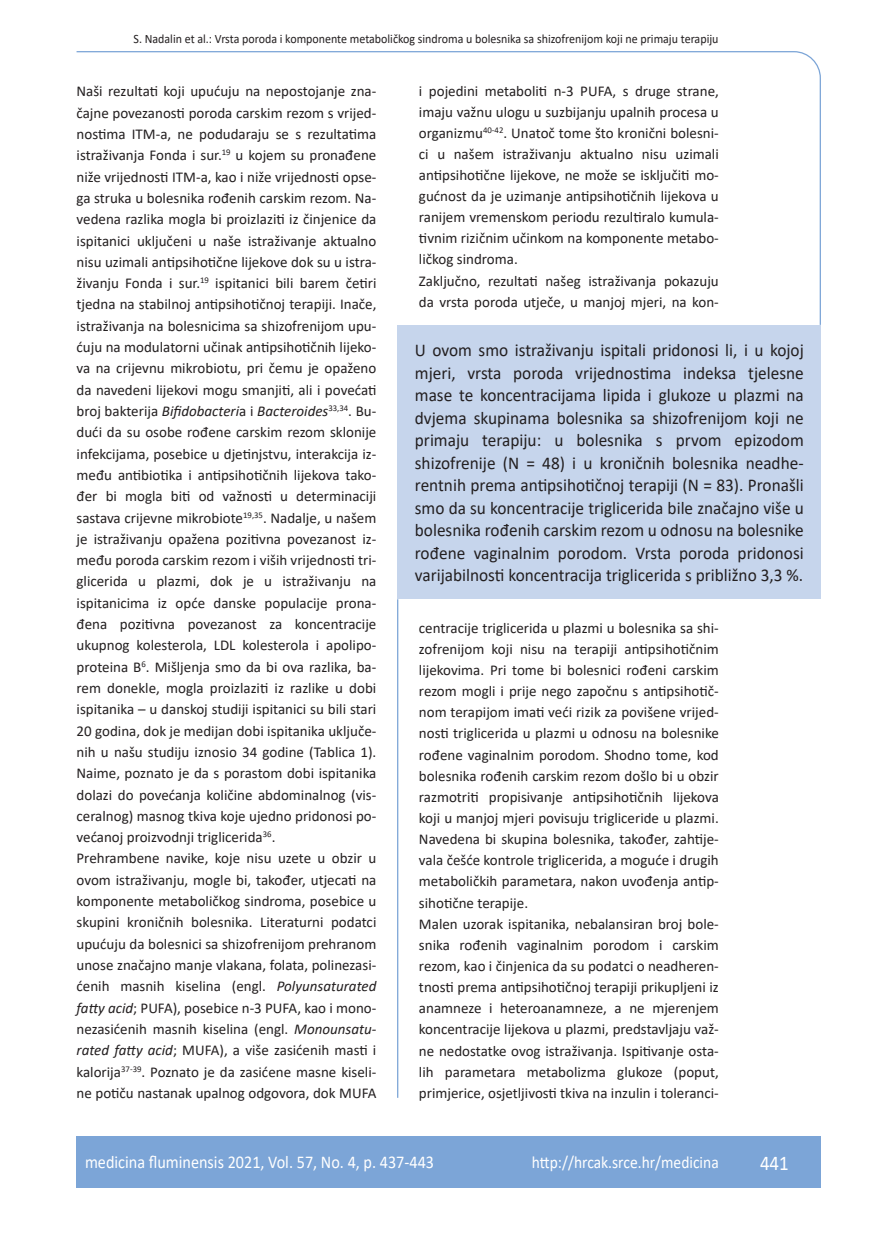
<style>
.page{position:relative;width:872px;height:1234px;background:#fff}
.page>*{position:absolute;margin:0;border:0;box-sizing:border-box;transform-origin:0 0}
.t1{font:21px "Calibri";color:#fff;scale:.9 1}
.anterfile{font:18px/22.5px "Calibri";color:#231f20;text-align:justify;scale:.96 1}
.t2{font:18px "Calibri";color:#fff;scale:.9 1}
.t3{font:17.25px "Calibri";color:#fff;scale:.9 1}
.osnovni_tekst{font:15px/21.3px "Calibri";color:#231f20;text-align:justify}
.glava{font:12.75px "Calibri";color:#231f20;scale:.94 1}
.s1{font-style:italic}
</style>
<div class="page">
<svg style="left:76px;top:51px;width:745px;height:275px"></svg>
<hr style="left:397px;top:599px;width:1px;height:498px;background:#7ca5d7">
<div style="left:77px;top:1135px;width:744px;height:51px;background:#7ca5d7"></div>
<div style="left:398px;top:325px;width:423px;height:274px;background:#c6d5ec"></div>
<p class="glava" style="left:133px;top:29px;width:624px">S. Nadalin et al.: Vrsta poroda i komponente metaboličkog sindroma u bolesnika sa shizofrenijom koji ne primaju terapiju</p>
<p class="osnovni_tekst" style="left:77px;top:80px;width:301px">Naši rezultati koji upućuju na nepostojanje zna&shy;čajne povezanosti poroda carskim rezom s vrijed&shy;nostima ITM-a, ne podudaraju se s rezultatima istraživanja Fonda i sur.<sup>19</sup> u kojem su pronađene niže vrijednosti ITM-a, kao i niže vrijednosti opse&shy;ga struka u bolesnika rođenih carskim rezom. Na&shy;vedena razlika mogla bi proizlaziti iz činjenice da ispitanici uključeni u naše istraživanje aktualno nisu uzimali antipsihotične lijekove dok su u istra&shy;živanju Fonda i sur.<sup>19</sup> ispitanici bili barem četiri tjedna na stabilnoj antipsihotičnoj terapiji. Inače, istraživanja na bolesnicima sa shizofrenijom upu&shy;ćuju na modulatorni učinak antipsihotičnih lijeko&shy;va na crijevnu mikrobiotu, pri čemu je opaženo da navedeni lijekovi mogu smanjiti, ali i povećati broj bakterija <span class="s1">Bifidobacteri</span>a i <span class="s1">Bacteroides</span><sup>33,34</sup>. Bu&shy;dući da su osobe rođene carskim rezom sklonije infekcijama, posebice u djetinjstvu, interakcija iz&shy;među antibiotika i antipsihotičnih lijekova tako&shy;đer bi mogla biti od važnosti u determinaciji sastava crijevne mikrobiote<sup>19,35</sup>. Nadalje, u našem je istraživanju opažena pozitivna povezanost iz&shy;među poroda carskim rezom i viših vrijednosti tri&shy;glicerida u plazmi, dok je u istraživanju na ispitanicima iz opće danske populacije prona&shy;đena pozitivna povezanost za koncentracije ukupnog kolesterola, LDL kolesterola i apolipo&shy;proteina B<sup>6</sup>. Mišljenja smo da bi ova razlika, ba&shy;rem donekle, mogla proizlaziti iz razlike u dobi ispitanika – u danskoj studiji ispitanici su bili stari 20 godina, dok je medijan dobi ispitanika uključe&shy;nih u našu studiju iznosio 34 godine (Tablica 1).<br>Naime, poznato je da s porastom dobi ispitanika dolazi do povećanja količine abdominalnog (vis&shy;ceralnog) masnog tkiva koje ujedno pridonosi po&shy;većanoj proizvodnji triglicerida<sup>36</sup>.</p>
<p class="osnovni_tekst" style="left:77px;top:847px;width:301px">Prehrambene navike, koje nisu uzete u obzir u ovom istraživanju, mogle bi, također, utjecati na komponente metaboličkog sindroma, posebice u skupini kroničnih bolesnika. Literaturni podatci upućuju da bolesnici sa shizofrenijom prehranom unose značajno manje vlakana, folata, polinezasi&shy;ćenih masnih kiselina (engl. <span class="s1">Polyunsaturated fatty acid</span>; PUFA), posebice n-3 PUFA, kao i mono&shy;nezasićenih masnih kiselina (engl. <span class="s1">Monounsatu&shy;rated fatty acid</span>; MUFA), a više zasićenih masti i kalorija<sup>37-39</sup>. Poznato je da zasićene masne kiseli&shy;ne potiču nastanak upalnog odgovora, dok MUFA</p>
<p class="osnovni_tekst" style="left:419px;top:80px;width:301px">i pojedini metaboliti n-3 PUFA, s druge strane, imaju važnu ulogu u suzbijanju upalnih procesa u organizmu<sup>40-42</sup>. Unatoč tome što kronični bolesni&shy;ci u našem istraživanju aktualno nisu uzimali antipsihotične lijekove, ne može se isključiti mo&shy;gućnost da je uzimanje antipsihotičnih lijekova u ranijem vremenskom periodu rezultiralo kumula&shy;tivnim rizičnim učinkom na komponente metabo&shy;ličkog sindroma.</p>
<p class="osnovni_tekst" style="left:419px;top:269px;width:301px">Zaključno, rezultati našeg istraživanja pokazuju da vrsta poroda utječe, u manjoj mjeri, na kon-</p>
<p class="anterfile" style="left:415px;top:338px;width:407px">U ovom smo istraživanju ispitali pridonosi li, i u kojoj mjeri, vrsta poroda vrijednostima indeksa tjelesne mase te koncentracijama lipida i glukoze u plazmi na dvjema skupinama bolesnika sa shizofrenijom koji ne primaju terapiju: u bolesnika s prvom epizodom shizofrenije (N = 48) i u kroničnih bolesnika neadhe&shy;rentnih prema antipsihotičnoj terapiji (N = 83). Pronašli smo da su koncentracije triglicerida bile značajno više u bolesnika rođenih carskim rezom u odnosu na bolesnike rođene vaginalnim porodom. Vrsta poroda pridonosi varijabilnosti koncentracija triglicerida s približno 3,3 %.</p>
<p class="osnovni_tekst" style="left:419px;top:616px;width:301px">centracije triglicerida u plazmi u bolesnika sa shi&shy;zofrenijom koji nisu na terapiji antipsihotičnim lijekovima. Pri tome bi bolesnici rođeni carskim rezom mogli i prije nego započnu s antipsihotič&shy;nom terapijom imati veći rizik za povišene vrijed&shy;nosti triglicerida u plazmi u odnosu na bolesnike rođene vaginalnim porodom. Shodno tome, kod bolesnika rođenih carskim rezom došlo bi u obzir razmotriti propisivanje antipsihotičnih lijekova koji u manjoj mjeri povisuju trigliceride u plazmi.<br>Navedena bi skupina bolesnika, također, zahtije&shy;vala češće kontrole triglicerida, a moguće i drugih metaboličkih parametara, nakon uvođenja antip&shy;sihotične terapije.</p>
<p class="osnovni_tekst" style="left:419px;top:912px;width:301px">Malen uzorak ispitanika, nebalansiran broj bole&shy;snika rođenih vaginalnim porodom i carskim rezom, kao i činjenica da su podatci o neadheren&shy;tnosti prema antipsihotičnoj terapiji prikupljeni iz anamneze i heteroanamneze, a ne mjerenjem koncentracije lijekova u plazmi, predstavljaju važ&shy;ne nedostatke ovog istraživanja. Ispitivanje osta&shy;lih parametara metabolizma glukoze (poput, primjerice, osjetljivosti tkiva na inzulin i toleranci-</p>
<p class="t2" style="left:85px;top:1149px;width:389px">medicina fluminensis 2021, Vol. 57, No. 4, p. 437-443</p>
<p class="t3" style="left:532px;top:1150px;width:209px">http://hrcak.srce.hr/medicina</p>
<p class="t1" style="left:760px;top:1147px;width:33px">441</p>
</div>
